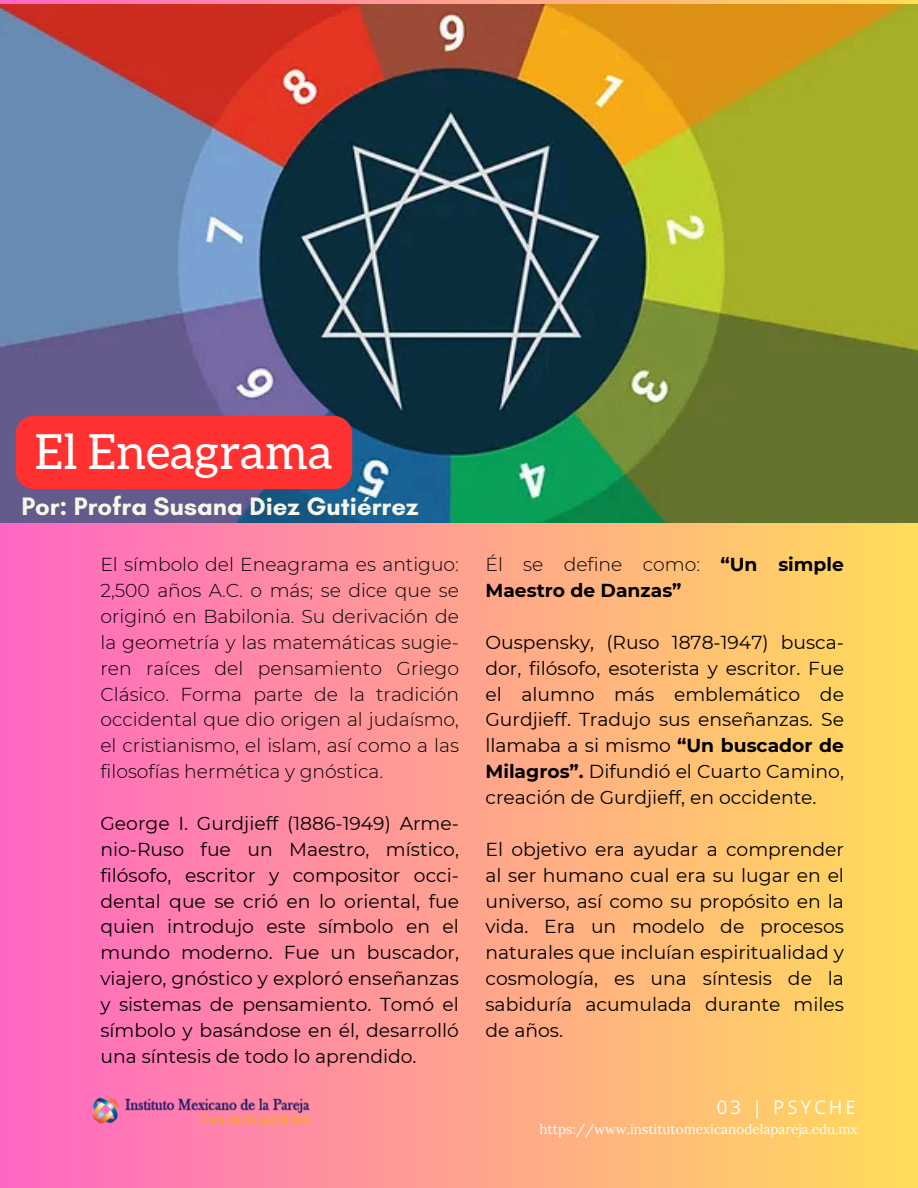
<style>
.page{position:relative;width:918px;height:1188px;background:#fff}
.page>*{position:absolute;margin:0;border:0;box-sizing:border-box;transform-origin:0 0}
.t1{font:48.3px "Aleo";color:#fff}
.t2{font:700 25.65px "Glacial Indifference";color:#f6f6e9}
.t3{font:18.75px/25.8px "Montserrat";color:#000;text-align:justify}
.t4{font:300 18.75px/25.8px "Montserrat";color:#000;text-align:justify}
.t5{font:700 18.75px/25.8px "Montserrat";color:#000}
.t6{font:18.75px "Open Sans";letter-spacing:.16em;color:#fdfeff}
.t7{font:13.5px "Lora";color:#fdfeff}
.s1{font-weight:300}
.s2{font-weight:700}
</style>
<div class="page">
<div style="left:0;top:0;width:918px;height:1188px;background:linear-gradient(to right,#fe65c4,#fedd59)"></div>
<img style="left:0;top:5px;width:918px;height:517px">
<img style="left:92px;top:1096px;width:221px;height:32px">
<div style="left:16px;top:416px;width:336px;height:73px;background:#ff3131"></div>
<p class="t1" style="left:35px;top:425px;width:299px">El Eneagrama</p>
<h1 class="t2" style="left:21px;top:491px;width:399px">Por: Profra Susana Diez Gutiérrez</h1>
<h2 class="t4" style="left:100px;top:552px;width:360px">El símbolo del Eneagrama es antiguo:<br>2,500 años A.C. o más; se dice que se originó en Babilonia. Su derivación de la geometría y las matemáticas sugie&shy;ren raíces del pensamiento Griego Clásico. Forma parte de la tradición occidental que dio origen al judaísmo, el cristianismo, el islam, así como a las filosofías hermética y gnóstica.</h2>
<h4 class="t3" style="left:100px;top:810px;width:360px">George I. Gurdjieff (1886-1949) Arme&shy;nio-Ruso fue un Maestro, místico, filósofo, escritor y compositor occi&shy;dental que se crió en lo oriental, fue quien introdujo este símbolo en el mundo moderno. Fue un buscador, viajero, gnóstico y exploró enseñanzas y sistemas de pensamiento. Tomó el símbolo y basándose en él, desarrolló una síntesis de todo lo aprendido.</h4>
<h4 class="t5" style="left:485px;top:552px;width:360px"><span class="s1">Él se define como:</span> “Un simple<br>Maestro de Danzas”</h4>
<h4 class="t3" style="left:485px;top:629px;width:360px">Ouspensky, (Ruso 1878-1947) busca&shy;dor, filósofo, esoterista y escritor. Fue el alumno más emblemático de Gurdjieff. Tradujo sus enseñanzas. Se llamaba a si mismo <span class="s2">“Un buscador de Milagros”.</span> Difundió el Cuarto Camino, creación de Gurdjieff, en occidente.</h4>
<p class="t3" style="left:485px;top:836px;width:360px">El objetivo era ayudar a comprender al ser humano cual era su lugar en el universo, así como su propósito en la vida. Era un modelo de procesos naturales que incluían espiritualidad y cosmología, es una síntesis de la sabiduría acumulada durante miles de años.</p>
<h4 class="t6" style="left:717px;top:1094px;width:140px">03 | PSYCHE</h4>
<h4 class="t7" style="left:540px;top:1120px;width:320px">https://www.institutomexicanodelapareja.edu.mx</h4>
</div>
